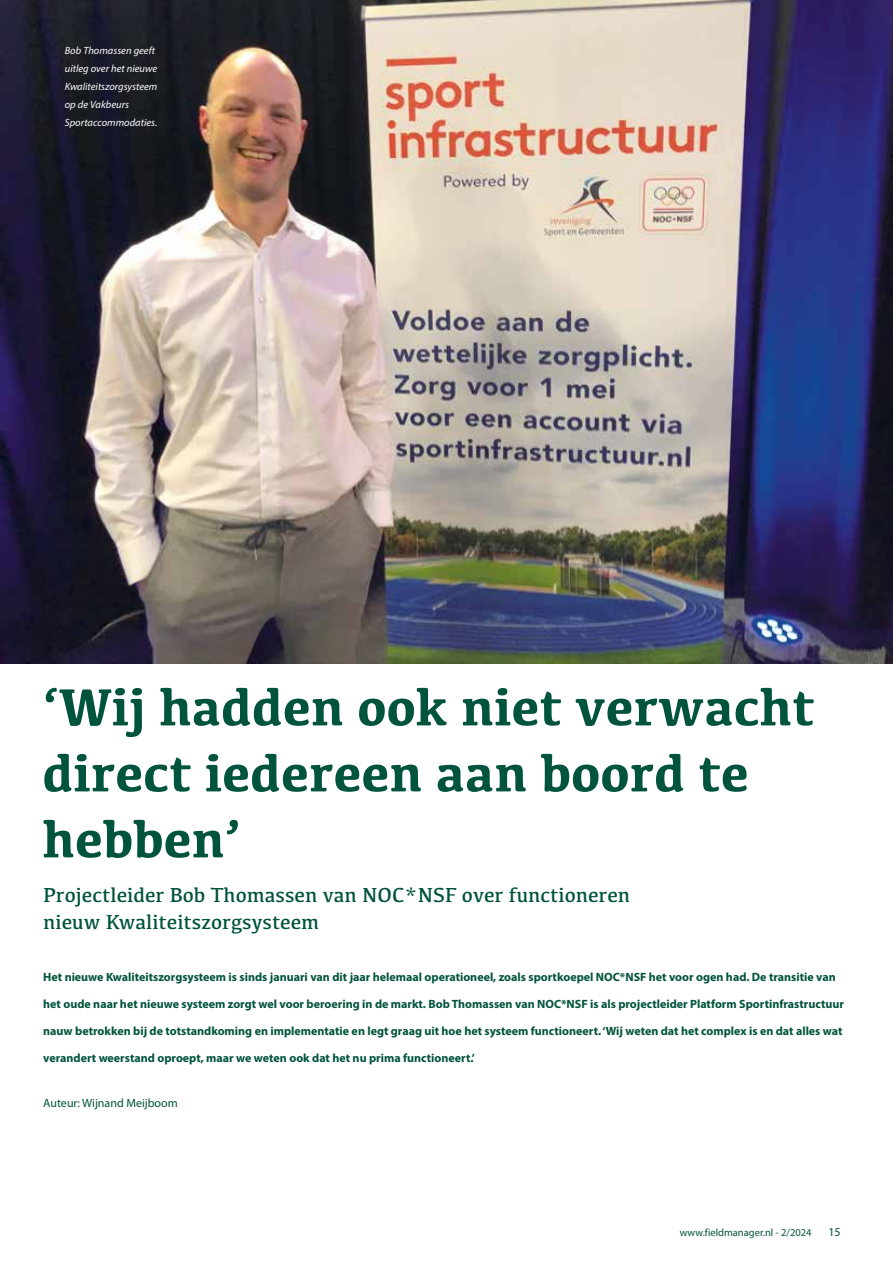
<style>
.page{position:relative;width:893px;height:1263px;background:#fff}
.page>*{position:absolute;margin:0;border:0;box-sizing:border-box;transform-origin:0 0}
.t1{font:700 54px/66px "Kefa";color:#00533d}
.t2{font:21px/27px "Kefa";color:#00533d}
.t3{font:700 12px "Myriad Pro";color:#00533d}
.t4{font:12px "Myriad Pro";color:#00533d}
.t5{font:italic 10.5px/18px "Myriad Pro";color:#fff}
.t6{font:10.5px "Myriad Pro";color:#00533d}
</style>
<div class="page">
<img style="left:0;top:0;width:893px;height:663px">
<p class="t5" style="left:65px;top:41px;width:94px">Bob Thomassen geeft uitleg over het nieuwe<br>Kwaliteitszorgsysteem op de Vakbeurs<br>Sportaccommodaties.</p>
<h1 class="t1" style="left:43px;top:671px;width:774px">‘Wij hadden ook niet verwacht direct iedereen aan boord te hebben’</h1>
<h2 class="t2" style="left:43px;top:881px;width:588px">Projectleider Bob Thomassen van NOC*NSF over functioneren nieuw Kwaliteitszorgsysteem</h2>
<p class="t3" style="left:43px;top:969px;width:794px">Het nieuwe Kwaliteitszorgsysteem is sinds januari van dit jaar helemaal operationeel, zoals sportkoepel NOC*NSF het voor ogen had. De transitie van</p>
<p class="t3" style="left:43px;top:996px;width:802px">het oude naar het nieuwe systeem zorgt wel voor beroering in de markt. Bob Thomassen van NOC*NSF is als projectleider Platform Sportinfrastructuur</p>
<p class="t3" style="left:43px;top:1023px;width:801px">nauw betrokken bij de totstandkoming en implementatie en legt graag uit hoe het systeem functioneert. ‘Wij weten dat het complex is en dat alles wat</p>
<p class="t3" style="left:43px;top:1050px;width:433px">verandert weerstand oproept, maar we weten ook dat het nu prima functioneert.’</p>
<p class="t4" style="left:43px;top:1096px;width:136px">Auteur: Wijnand Meijboom</p>
<p class="t6" style="left:680px;top:1226px;width:133px">www.fieldmanager.nl - 2/2024</p>
<p class="t4" style="left:828px;top:1224px;width:14px">15</p>
</div>
